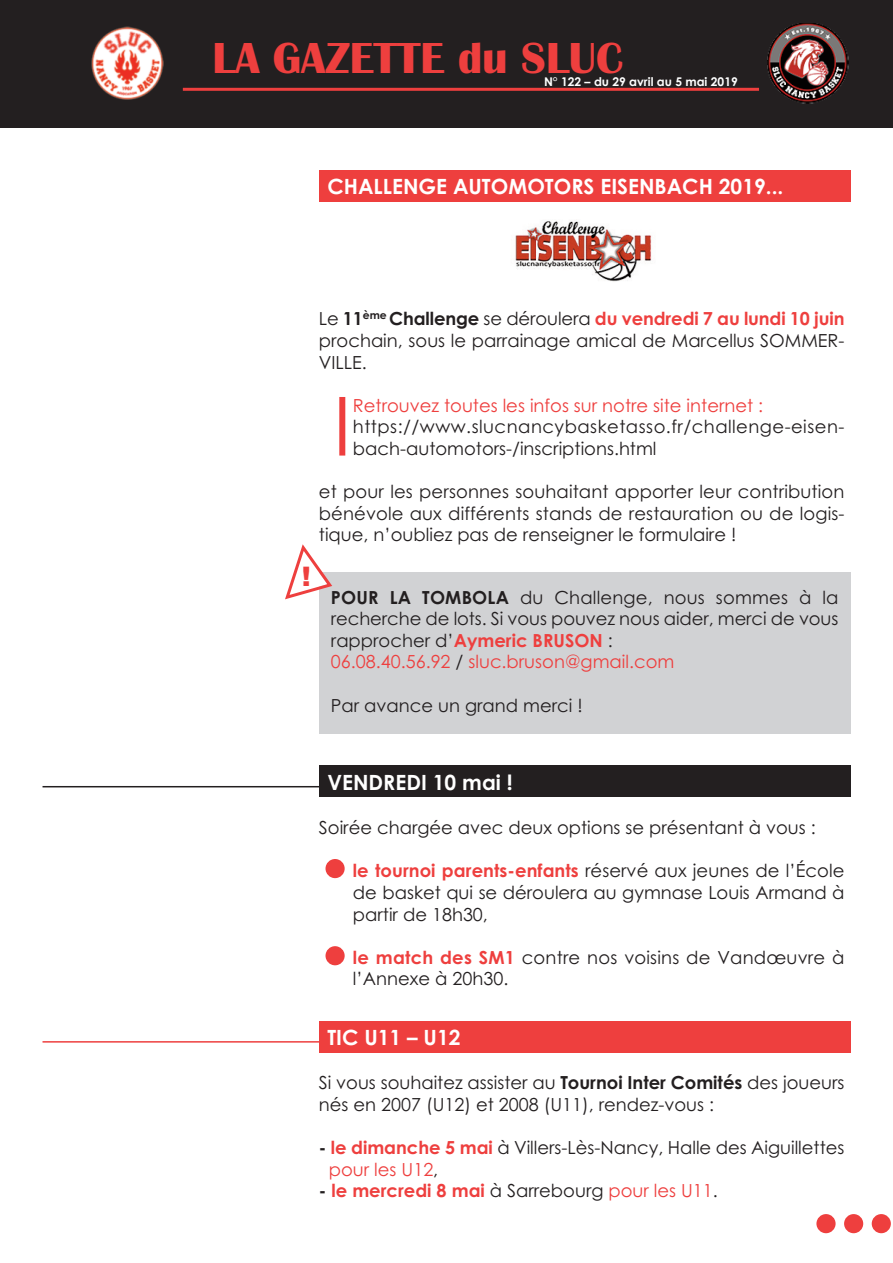
<style>
.page{position:relative;width:893px;height:1263px;background:#fff}
.page>*{position:absolute;margin:0;border:0;box-sizing:border-box;transform-origin:0 0}
.t1{font:700 45px "Britannic";color:#ee3f3e}
.t2{font:900 27px "Arial";color:#ee3f3e}
.t3{font:700 21px "Century Gothic";color:#fff}
.t4{font:18px/21.6px "Century Gothic";color:#231f20}
.t5{font:18px/21.6px "Century Gothic";letter-spacing:.025em;color:#231f20}
.t6{font:18px "Century Gothic";color:#ee3f3e}
.t7{font:700 18px "Century Gothic";color:#ee3f3e}
.t8{font:700 12px "Century Gothic";color:#fff}
.s1{font-weight:700}
.s2{font-weight:700;color:#ee3f3e}
.s3{color:#ee3f3e}
.s4{color:#231f20}
.s5{font-weight:400;color:#231f20}
.s6{font-weight:400}
</style>
<div class="page">
<hr style="left:43px;top:786px;width:299px;height:1px;background:#231f20">
<hr style="left:43px;top:1041px;width:311px;height:1px;background:#ee3f3e">
<div style="left:0;top:0;width:893px;height:128px;background:#231f20"></div>
<img style="left:768px;top:24px;width:80px;height:80px">
<hr style="left:183px;top:88px;width:576px;height:3px;background:#ee3f3e">
<img style="left:91px;top:26px;width:73px;height:74px">
<div style="left:319px;top:170px;width:531px;height:32px;background:#ee3f3e"></div>
<div style="left:319px;top:765px;width:531px;height:32px;background:#231f20"></div>
<div style="left:816px;top:1214px;width:20px;height:19px;background:#ee3f3e;border-radius:50%"></div>
<div style="left:844px;top:1214px;width:19px;height:19px;background:#ee3f3e;border-radius:50%"></div>
<div style="left:872px;top:1214px;width:19px;height:19px;background:#ee3f3e;border-radius:50%"></div>
<div style="left:339px;top:397px;width:6px;height:59px;background:#ee3f3e"></div>
<img style="left:515px;top:221px;width:137px;height:61px">
<div style="left:319px;top:572px;width:531px;height:161px;background:#d1d2d4"></div>
<svg style="left:285px;top:544px;width:47px;height:55px"></svg>
<div style="left:325px;top:859px;width:20px;height:19px;background:#ee3f3e;border-radius:50%"></div>
<div style="left:325px;top:946px;width:20px;height:19px;background:#ee3f3e;border-radius:50%"></div>
<div style="left:319px;top:1020px;width:531px;height:32px;background:#ee3f3e"></div>
<h1 class="t1" style="left:213px;top:31px;width:412px">LA GAZETTE du SLUC</h1>
<p class="t8" style="left:544px;top:74px;width:195px">N° 122 – du 29 avril au 5 mai 2019</p>
<p class="t3" style="left:327px;top:175px;width:458px">CHALLENGE AUTOMOTORS EISENBACH 2019...</p>
<h2 class="t2" style="left:302px;top:561px;width:10px">!</h2>
<p class="t4" style="left:319px;top:308px;width:527px;text-align:justify">Le <span class="s1">11</span><sup>ème</sup> <span class="s1">Challenge</span> se déroulera <span class="s2">du vendredi 7 au lundi 10 juin </span>prochain, sous le parrainage amical de Marcellus SOMMER-VILLE.</p>
<p class="t6" style="left:353px;top:395px;width:412px">Retrouvez toutes les infos sur notre site internet :</p>
<p class="t5" style="left:353px;top:416px;width:493px">https://www.slucnancybasketasso.fr/challenge-eisen&shy;bach-automotors-/inscriptions.html</p>
<p class="t4" style="left:319px;top:481px;width:527px;text-align:justify">et pour les personnes souhaitant apporter leur contribution bénévole aux différents stands de restauration ou de logis&shy;tique, n’oubliez pas de renseigner le formulaire !</p>
<p class="t4" style="left:331px;top:587px;width:509px"><span class="s1">POUR LA TOMBOLA</span> du Challenge, nous sommes à la recherche de lots. Si vous pouvez nous aider, merci de vous rapprocher d’<span class="s2">Aymeric BRUSON</span> :<br><span class="s3">06.08.40.56.92</span> / <span class="s3">sluc.bruson@gmail.com</span></p>
<p class="t4" style="left:331px;top:695px;width:253px">Par avance un grand merci !</p>
<p class="t3" style="left:327px;top:770px;width:187px">VENDREDI 10 mai !</p>
<p class="t4" style="left:319px;top:817px;width:498px">Soirée chargée avec deux options se présentant à vous :</p>
<p class="t4" style="left:353px;top:860px;width:493px;text-align:justify"><span class="s2">le tournoi parents-enfants</span> réservé aux jeunes de l’École de basket qui se déroulera au gymnase Louis Armand à partir de 18h30,</p>
<p class="t4" style="left:353px;top:947px;width:493px"><span class="s2">le match des SM1</span> contre nos voisins de Vandoeuvre à l’Annexe à 20h30.</p>
<p class="t3" style="left:327px;top:1025px;width:135px">TIC U11 – U12</p>
<p class="t4" style="left:319px;top:1072px;width:527px">Si vous souhaitez assister au <span class="s1">Tournoi Inter Comités</span> des joueurs nés en 2007 (U12) et 2008 (U11), rendez-vous :</p>
<p class="t4" style="left:329px;top:1137px;width:517px;text-indent:-10px"><span class="s1">-</span> <span class="s2">le dimanche 5 mai</span> à Villers-Lès-Nancy, Halle des Aiguillettes <span class="s3">pour les U12</span>,</p>
<p class="t7" style="left:319px;top:1181px;width:400px"><span class="s4">-</span> le mercredi 8 mai <span class="s5">à Sarrebourg</span> <span class="s6">pour les U11</span><span class="s5">.</span></p>
</div>
